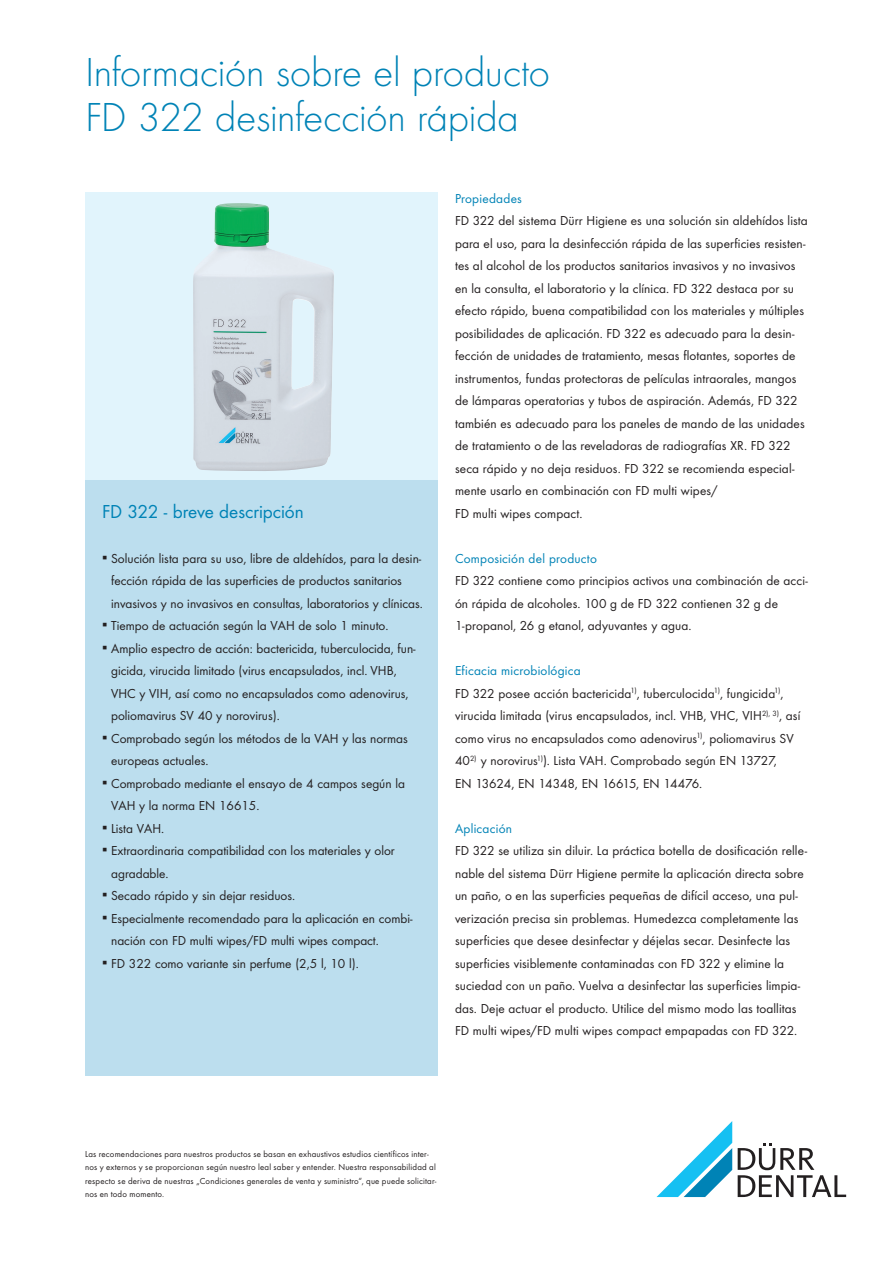
<style>
.page{position:relative;width:893px;height:1263px;background:#fff}
.page>*{position:absolute;margin:0;border:0;box-sizing:border-box;transform-origin:0 0}
.Headline{font:300 42px/45px "Futura TOT";letter-spacing:-.01em;color:#0083b6}
.Headline_Kasten{font:19.5px "Futura TOT Boo";letter-spacing:-.005em;color:#0083b6}
.copy{font:13.5px/22.5px "Futura TOT Boo";letter-spacing:.005em;color:#231f20}
.copy-2{font:13.5px "Futura TOT Boo";letter-spacing:.02em;color:#0083b6}
.fussnoten{font:9px/13.5px "Futura TOT Boo";letter-spacing:.02em;color:#231f20}
</style>
<div class="page">
<div style="left:85px;top:479px;width:353px;height:597px;background:#bcdeee"></div>
<div style="left:85px;top:192px;width:353px;height:287px;background:#e1f4fc"></div>
<svg style="left:656px;top:1121px;width:76px;height:76px"></svg>
<svg style="left:738px;top:1143px;width:108px;height:54px"></svg>
<img style="left:193px;top:203px;width:141px;height:268px">
<p class="Headline" style="left:85px;top:49px;width:467px">Información sobre el producto<br>FD 322 desinfección rápida</p>
<p class="Headline_Kasten" style="left:102px;top:499px;width:203px">FD 322 - breve descripción</p>
<p class="copy" style="left:111px;top:547px;width:313px;text-indent:-9px">▪ Solución lista para su uso, libre de aldehídos, para la desin&shy;fección rápida de las superficies de productos sanitarios invasivos y no invasivos en consultas, laboratorios y clínicas.</p>
<p class="copy" style="left:102px;top:614px;width:288px">▪ Tiempo de actuación según la VAH de solo 1 minuto.</p>
<p class="copy" style="left:111px;top:637px;width:306px;text-indent:-9px">▪ Amplio espectro de acción: bactericida, tuberculocida, fun&shy;gicida, virucida limitado (virus encapsulados, incl. VHB, VHC y VIH, así como no encapsulados como adenovirus, poliomavirus SV 40 y norovirus).</p>
<p class="copy" style="left:111px;top:727px;width:298px;text-indent:-9px">▪ Comprobado según los métodos de la VAH y las normas europeas actuales.</p>
<p class="copy" style="left:111px;top:772px;width:295px;text-indent:-9px">▪ Comprobado mediante el ensayo de 4 campos según la<br>VAH y la norma EN 16615.</p>
<p class="copy" style="left:102px;top:817px;width:64px">▪ Lista VAH.</p>
<p class="copy" style="left:111px;top:839px;width:285px;text-indent:-9px">▪ Extraordinaria compatibilidad con los materiales y olor agradable.</p>
<p class="copy" style="left:102px;top:884px;width:195px">▪ Secado rápido y sin dejar residuos.</p>
<p class="copy" style="left:111px;top:907px;width:303px;text-indent:-9px">▪ Especialmente recomendado para la aplicación en combi&shy;nación con FD multi wipes/FD multi wipes compact.</p>
<p class="copy" style="left:102px;top:952px;width:258px">▪ FD 322 como variante sin perfume (2,5 l, 10 l).</p>
<p class="copy-2" style="left:455px;top:190px;width:69px">Propiedades</p>
<p class="copy" style="left:455px;top:209px;width:354px">FD 322 del sistema Dürr Higiene es una solución sin aldehídos lista para el uso, para la desinfección rápida de las superficies resisten&shy;tes al alcohol de los productos sanitarios invasivos y no invasivos en la consulta, el laboratorio y la clínica. FD 322 destaca por su efecto rápido, buena compatibilidad con los materiales y múltiples posibilidades de aplicación. FD 322 es adecuado para la desin&shy;fección de unidades de tratamiento, mesas flotantes, soportes de instrumentos, fundas protectoras de películas intraorales, mangos de lámparas operatorias y tubos de aspiración. Además, FD 322 también es adecuado para los paneles de mando de las unidades de tratamiento o de las reveladoras de radiografías XR. FD 322 seca rápido y no deja residuos. FD 322 se recomienda especial&shy;mente usarlo en combinación con FD multi wipes/<br>FD multi wipes compact.</p>
<p class="copy-2" style="left:455px;top:550px;width:143px">Composición del producto</p>
<p class="copy" style="left:455px;top:569px;width:354px">FD 322 contiene como principios activos una combinación de acci&shy;ón rápida de alcoholes. 100 g de FD 322 contienen 32 g de<br>1-propanol, 26 g etanol, adyuvantes y agua.</p>
<p class="copy-2" style="left:455px;top:662px;width:127px">Eficacia microbiológica</p>
<p class="copy" style="left:455px;top:682px;width:347px">FD 322 posee acción bactericida<sup>1)</sup>, tuberculocida<sup>1)</sup>, fungicida<sup>1)</sup>, virucida limitada (virus encapsulados, incl. VHB, VHC, VIH<sup>2),</sup> <sup>3)</sup>, así como virus no encapsulados como adenovirus<sup>1)</sup>, poliomavirus SV 40<sup>2)</sup> y norovirus<sup>1)</sup>). Lista VAH. Comprobado según EN 13727,<br>EN 13624, EN 14348, EN 16615, EN 14476.</p>
<p class="copy-2" style="left:455px;top:820px;width:59px">Aplicación</p>
<p class="copy" style="left:455px;top:839px;width:354px">FD 322 se utiliza sin diluir. La práctica botella de dosificación relle&shy;nable del sistema Dürr Higiene permite la aplicación directa sobre un paño, o en las superficies pequeñas de difícil acceso, una pul&shy;verización precisa sin problemas. Humedezca completamente las superficies que desee desinfectar y déjelas secar. Desinfecte las superficies visiblemente contaminadas con FD 322 y elimine la suciedad con un paño. Vuelva a desinfectar las superficies limpia&shy;das. Deje actuar el producto. Utilice del mismo modo las toallitas FD multi wipes/FD multi wipes compact empapadas con FD 322.</p>
<p class="fussnoten" style="left:85px;top:1147px;width:353px">Las recomendaciones para nuestros productos se basan en exhaustivos estudios científicos inter&shy;nos y externos y se proporcionan según nuestro leal saber y entender. Nuestra responsabilidad al respecto se deriva de nuestras „Condiciones generales de venta y suministro“, que puede solicitar&shy;nos en todo momento.</p>
</div>
